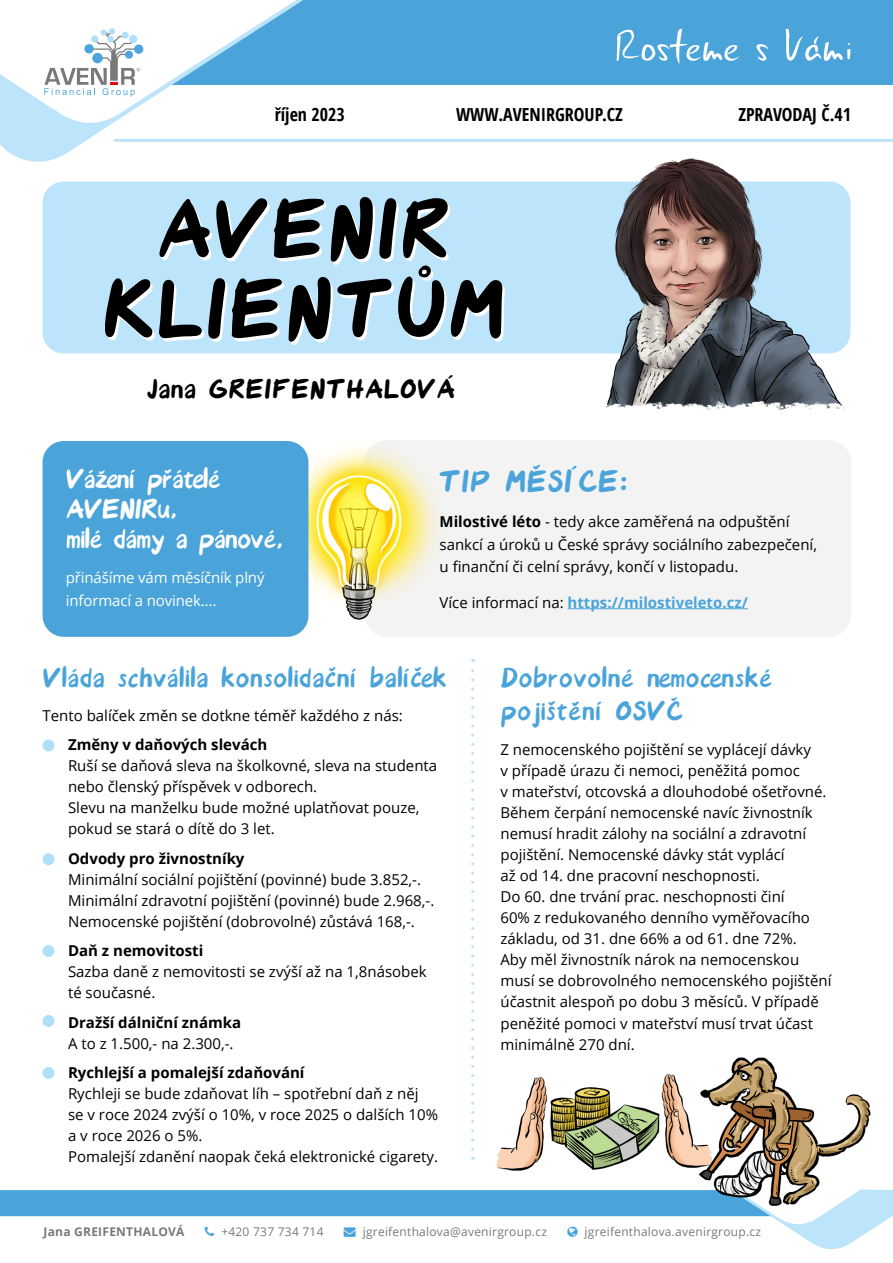
<style>
.page{position:relative;width:893px;height:1263px;background:#fff}
.page>*{position:absolute;margin:0;border:0;box-sizing:border-box;transform-origin:0 0}
.t1{font:108.6px/79.9px "Avenir Font";color:#000;text-align:center}
.t2{font:40.35px "Avenir Font";color:#4aa4da}
.t3{font:36px/33px "Avenir Font";color:#4aa4da}
.t4{font:36px/30px "Avenir Font";letter-spacing:-.03em;color:#fff}
.t5{font:36px "Avenir Font";color:#000}
.t6{font:700 condensed 18px "Open Sans";color:#000}
.t7{font:15px/21px "Open Sans";color:#000}
.t8{font:700 15px "Open Sans";color:#000}
.t9{font:15px/22.5px "Open Sans";letter-spacing:-.01em;color:#fff}
.t10{font:700 15px "Open Sans";color:#4aa4da}
.t11{font:12px "Open Sans";letter-spacing:.02em;color:#797979}
.t12{font:700 12px "Open Sans";letter-spacing:.02em;color:#797979}
.s1{font-weight:700}
.s2{font-weight:400;color:#000}
.s3{color:#49a5db}
</style>
<div class="page">
<div style="left:22px;top:0;width:871px;height:85px;background:#4aa4da"></div>
<svg style="left:0;top:0;width:328px;height:162px"></svg>
<svg style="left:617px;top:29px;width:123px;height:35px"></svg>
<svg style="left:756px;top:44px;width:12px;height:17px"></svg>
<svg style="left:786px;top:29px;width:64px;height:32px"></svg>
<svg style="left:0;top:0;width:302px;height:129px"></svg>
<hr style="left:115px;top:139px;width:778px;height:3px;background:#bce4fa">
<div style="left:43px;top:182px;width:807px;height:171px;background:#bce4fa;border-radius:21px"></div>
<div style="left:364px;top:440px;width:487px;height:197px;background:#f3f3f3;border-radius:23px"></div>
<img style="left:291px;top:441px;width:147px;height:189px">
<div style="left:43px;top:441px;width:265px;height:196px;background:#4aa4da;border-radius:21px"></div>
<hr style="left:568px;top:608px;width:180px;height:1px;background:#4aa4da">
<svg style="left:471px;top:659px;width:3px;height:490px"></svg>
<div style="left:43px;top:739px;width:11px;height:12px;background:#afdff9;border-radius:50%"></div>
<div style="left:43px;top:945px;width:11px;height:12px;background:#afdff9;border-radius:50%"></div>
<div style="left:43px;top:1067px;width:11px;height:12px;background:#afdff9;border-radius:50%"></div>
<div style="left:43px;top:1015px;width:11px;height:12px;background:#afdff9;border-radius:50%"></div>
<div style="left:43px;top:853px;width:11px;height:12px;background:#afdff9;border-radius:50%"></div>
<img style="left:496px;top:1074px;width:180px;height:97px">
<img style="left:676px;top:1057px;width:195px;height:132px">
<img style="left:592px;top:158px;width:258px;height:252px">
<svg style="left:0;top:1189px;width:893px;height:61px"></svg>
<p class="t6" style="left:275px;top:101px;width:72px">říjen 2023</p>
<p class="t6" style="left:456px;top:101px;width:168px">WWW.AVENIRGROUP.CZ</p>
<p class="t6" style="left:738px;top:101px;width:114px">ZPRAVODAJ Č.41</p>
<h1 class="t1" style="left:102px;top:192px;width:405px">AVENIR<br>KLIENTŮM</h1>
<h3 class="t5" style="left:146px;top:374px;width:310px">Jana GREIFENTHALOVÁ</h3>
<h3 class="t4" style="left:66px;top:465px;width:219px">Vážení přátelé<br>AVENIRu,<br>milé dámy a pánové,</h3>
<p class="t9" style="left:66px;top:566px;width:200px">přinášíme vám měsíčník plný informací a novinek….</p>
<h2 class="t2" style="left:438px;top:464px;width:192px">TIP MĚSÍCE:</h2>
<p class="t7" style="left:440px;top:510px;width:379px;line-height:22.5px"><span class="s1">Milostivé léto</span> - tedy akce zaměřená na odpuštění sankcí a úroků u České správy sociálního zabezpečení, u finanční či celní správy, končí v listopadu.</p>
<p class="t10" style="left:440px;top:592px;width:310px"><span class="s2">Více informací na:</span> https://milostiveleto.cz/</p>
<h3 class="t3" style="left:43px;top:662px;width:406px">Vláda schválila konsolidační balíček</h3>
<h3 class="t3" style="left:500px;top:662px;width:274px">Dobrovolné nemocenské pojištění OSVČ</h3>
<p class="t7" style="left:43px;top:704px;width:362px">Tento balíček změn se dotkne téměř každého z nás:</p>
<p class="t8" style="left:68px;top:734px;width:201px">Změny v daňových slevách</p>
<p class="t7" style="left:68px;top:755px;width:371px">Ruší se daňová sleva na školkovné, sleva na studenta nebo členský příspěvek v odborech.<br>Slevu na manželku bude možné uplatňovat pouze, pokud se stará o dítě do 3 let.</p>
<p class="t8" style="left:68px;top:848px;width:178px">Odvody pro živnostníky</p>
<p class="t7" style="left:68px;top:868px;width:368px">Minimální sociální pojištění (povinné) bude 3.852,-.<br>Minimální zdravotní pojištění (povinné) bude 2.968,-.<br>Nemocenské pojištění (dobrovolné) zůstává 168,-.</p>
<p class="t8" style="left:68px;top:940px;width:137px">Daň z nemovitosti</p>
<p class="t7" style="left:68px;top:961px;width:360px">Sazba daně z nemovitosti se zvýší až na 1,8násobek té současné.</p>
<p class="t8" style="left:68px;top:1012px;width:175px">Dražší dálniční známka</p>
<p class="t7" style="left:68px;top:1032px;width:167px">A to z 1.500,- na 2.300,-.</p>
<p class="t8" style="left:68px;top:1062px;width:238px">Rychlejší a pomalejší zdaňování</p>
<p class="t7" style="left:68px;top:1083px;width:372px">Rychleji se bude zdaňovat líh – spotřební daň z něj<br>se v roce 2024 zvýší o 10%, v roce 2025 o dalších 10% a v roce 2026 o 5%.<br>Pomalejší zdanění naopak čeká elektronické cigarety.</p>
<p class="t7" style="left:500px;top:739px;width:333px">Z nemocenského pojištění se vyplácejí dávky<br>v případě úrazu či nemoci, peněžitá pomoc<br>v mateřství, otcovská a dlouhodobé ošetřovné.<br>Během čerpání nemocenské navíc živnostník nemusí hradit zálohy na sociální a zdravotní pojištění. Nemocenské dávky stát vyplácí<br>až od 14. dne pracovní neschopnosti.<br>Do 60. dne trvání prac. neschopnosti činí<br>60% z redukovaného denního vyměřovacího základu, od 31. dne 66% a od 61. dne 72%.<br>Aby měl živnostník nárok na nemocenskou musí se dobrovolného nemocenského pojištění účastnit alespoň po dobu 3 měsíců. V případě peněžité pomoci v mateřství musí trvat účast minimálně 270 dní.</p>
<p class="t12" style="left:44px;top:1223px;width:142px">Jana GREIFENTHALOVÁ</p>
<p class="t11" style="left:221px;top:1223px;width:104px">+420 737 734 714</p>
<p class="t11" style="left:344px;top:1223px;width:205px"><span class="s3">→</span> jgreifenthalova@avenirgroup.cz</p>
<p class="t11" style="left:585px;top:1223px;width:178px">jgreifenthalova.avenirgroup.cz</p>
</div>
